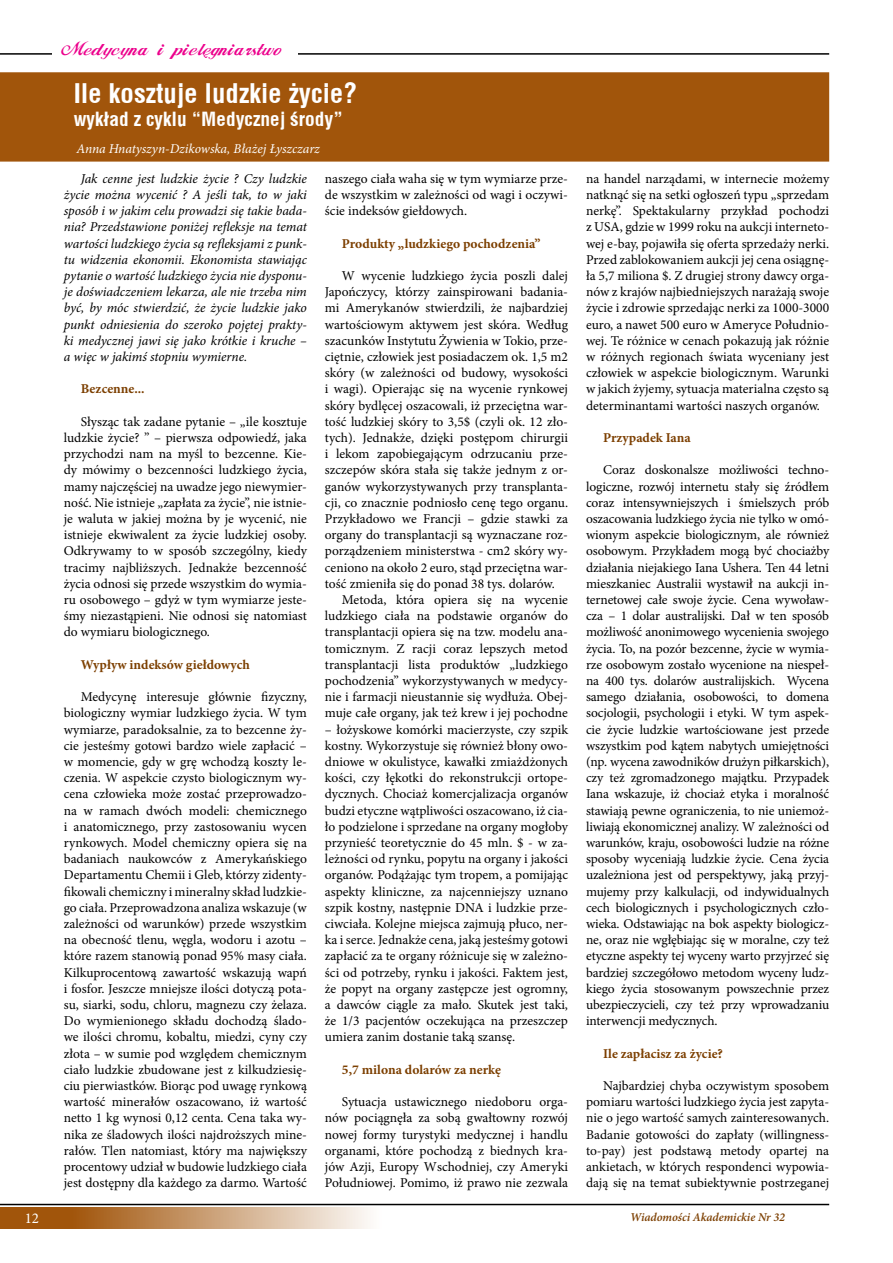
<style>
.page{position:relative;width:893px;height:1263px;background:#fff}
.page>*{position:absolute;margin:0;border:0;box-sizing:border-box;transform-origin:0 0}
.t1{font:700 27px "Switzerland Condpl";color:#fff}
.t2{font:700 19.5px "Switzerland Condpl";color:#fff}
.t3{font:18px "FL Starogrecki 1";color:#ec008c}
.t4{font:15px "Minion Pro";color:#fff}
.t5{font:13.5px/16.2px "Minion Pro";color:#000;text-align:justify}
.t6{font:italic 13.5px/16.2px "Minion Pro";letter-spacing:-.01em;color:#000;text-align:justify}
.t7{font:700 13.5px "Minion Pro";color:#7c3f00}
.t8{font:italic 13.5px "Minion Pro";color:#fff}
.t9{font:italic 600 12px "Minion Pro";letter-spacing:-.005em;color:#7c3f00}
</style>
<div class="page">
<svg style="left:4px;top:1208px;width:366px;height:21px;background:#c5976a"></svg>
<hr style="left:0;top:1204px;width:829px;height:1px;background:#000">
<hr style="left:0;top:53px;width:829px;height:2px;background:#000">
<hr style="left:0;top:1208px;width:4px;height:21px;background:#a1550b">
<div style="left:0;top:72px;width:829px;height:90px;background:#a1550b"></div>
<div style="left:53px;top:44px;width:245px;height:20px;background:#fff"></div>
<h3 class="t3" style="left:61px;top:38px;width:221px">Medycyna i pielêgniarstwo</h3>
<h1 class="t1" style="left:74px;top:77px;width:285px">Ile kosztuje ludzkie życie?</h1>
<h2 class="t2" style="left:74px;top:107px;width:271px">wykład z cyklu “Medycznej środy”</h2>
<p class="t8" style="left:77px;top:139px;width:245px">Anna Hnatyszyn-Dzikowska, Błażej Łyszczarz</p>
<p class="t6" style="left:64px;top:170px;width:245px;text-indent:17px">Jak cenne jest ludzkie życie ? Czy ludzkie życie można wycenić ? A jeśli tak, to w jaki sposób i w jakim celu prowadzi się takie bada&shy;nia? Przedstawione poniżej refleksje na temat wartości ludzkiego życia są refleksjami z punk&shy;tu widzenia ekonomii. Ekonomista stawiając pytanie o wartość ludzkiego życia nie dysponu&shy;je doświadczeniem lekarza, ale nie trzeba nim być, by móc stwierdzić, że życie ludzkie jako punkt odniesienia do szeroko pojętej prakty&shy;ki medycznej jawi się jako krótkie i kruche – a więc w jakimś stopniu wymierne.</p>
<p class="t7" style="left:81px;top:380px;width:65px">Bezcenne...</p>
<p class="t5" style="left:64px;top:413px;width:245px;text-indent:17px">Słysząc tak zadane pytanie – „ile kosztuje ludzkie życie? ” – pierwsza odpowiedź, jaka przychodzi nam na myśl to bezcenne. Kie&shy;dy mówimy o bezcenności ludzkiego życia, mamy najczęściej na uwadze jego niewymier&shy;ność. Nie istnieje „zapłata za życie”, nie istnie&shy;je waluta w jakiej można by je wycenić, nie istnieje ekwiwalent za życie ludzkiej osoby.<br>Odkrywamy to w sposób szczególny, kiedy tracimy najbliższych. Jednakże bezcenność życia odnosi się przede wszystkim do wymia&shy;ru osobowego – gdyż w tym wymiarze jeste&shy;śmy niezastąpieni. Nie odnosi się natomiast do wymiaru biologicznego.</p>
<p class="t7" style="left:81px;top:655px;width:171px">Wypływ indeksów giełdowych</p>
<p class="t5" style="left:64px;top:689px;width:245px;text-indent:17px">Medycynę interesuje głównie fizyczny, biologiczny wymiar ludzkiego życia. W tym wymiarze, paradoksalnie, za to bezcenne ży&shy;cie jesteśmy gotowi bardzo wiele zapłacić – w momencie, gdy w grę wchodzą koszty le&shy;czenia. W aspekcie czysto biologicznym wy&shy;cena człowieka może zostać przeprowadzo&shy;na w ramach dwóch modeli: chemicznego i anatomicznego, przy zastosowaniu wycen rynkowych. Model chemiczny opiera się na badaniach naukowców z Amerykańskiego Departamentu Chemii i Gleb, którzy zidenty&shy;fikowali chemiczny i mineralny skład ludzkie&shy;go ciała. Przeprowadzona analiza wskazuje (w zależności od warunków) przede wszystkim na obecność tlenu, węgla, wodoru i azotu – które razem stanowią ponad 95% masy ciała.<br>Kilkuprocentową zawartość wskazują wapń i fosfor. Jeszcze mniejsze ilości dotyczą pota&shy;su, siarki, sodu, chloru, magnezu czy żelaza.<br>Do wymienionego składu dochodzą ślado&shy;we ilości chromu, kobaltu, miedzi, cyny czy złota – w sumie pod względem chemicznym ciało ludzkie zbudowane jest z kilkudziesię&shy;ciu pierwiastków. Biorąc pod uwagę rynkową wartość minerałów oszacowano, iż wartość netto 1 kg wynosi 0,1 2 centa. Cena taka wy&shy;nika ze śladowych ilości najdroższych mine&shy;rałów. Tlen natomiast, który ma największy procentowy udział w budowie ludzkiego ciała jest dostępny dla każdego za darmo. Wartość</p>
<p class="t5" style="left:325px;top:170px;width:245px">naszego ciała waha się w tym wymiarze prze&shy;de wszystkim w zależności od wagi i oczywi&shy;ście indeksów giełdowych.</p>
<p class="t7" style="left:342px;top:234px;width:200px">Produkty „ludzkiego pochodzenia”</p>
<p class="t5" style="left:342px;top:268px;width:228px">W wycenie ludzkiego życia poszli dalej</p>
<p class="t5" style="left:325px;top:284px;width:245px">Japończycy, którzy zainspirowani badania-</p>
<p class="t5" style="left:325px;top:300px;width:245px">mi Amerykanów stwierdzili, że najbardziej</p>
<p class="t5" style="left:325px;top:316px;width:245px">wartościowym aktywem jest skóra. Według</p>
<p class="t5" style="left:325px;top:332px;width:245px">szacunków Instytutu Żywienia w Tokio, prze-</p>
<p class="t5" style="left:325px;top:349px;width:245px">ciętnie, człowiek jest posiadaczem ok. 1 ,5 m2</p>
<p class="t5" style="left:325px;top:365px;width:245px">skóry (w zależności od budowy, wysokości</p>
<p class="t5" style="left:325px;top:381px;width:245px">i wagi). Opierając się na wycenie rynkowej</p>
<p class="t5" style="left:325px;top:397px;width:245px">skóry bydlęcej oszacowali, iż przeciętna war-</p>
<p class="t5" style="left:325px;top:413px;width:245px">tość ludzkiej skóry to 3,5$ (czyli ok. 1 2 zło-</p>
<p class="t5" style="left:325px;top:430px;width:245px">tych). Jednakże, dzięki postępom chirurgii</p>
<p class="t5" style="left:325px;top:446px;width:245px">i lekom zapobiegającym odrzucaniu prze-</p>
<p class="t5" style="left:325px;top:462px;width:245px">szczepów skóra stała się także jednym z or-</p>
<p class="t5" style="left:325px;top:478px;width:245px">ganów wykorzystywanych przy transplanta-</p>
<p class="t5" style="left:325px;top:494px;width:245px">cji, co znacznie podniosło cenę tego organu.</p>
<p class="t5" style="left:325px;top:511px;width:245px">Przykładowo we Francji – gdzie stawki za</p>
<p class="t5" style="left:325px;top:527px;width:245px">organy do transplantacji są wyznaczane roz-</p>
<p class="t5" style="left:325px;top:543px;width:245px">porządzeniem ministerstwa - cm2 skóry wy-</p>
<p class="t5" style="left:325px;top:559px;width:245px">ceniono na około 2 euro, stąd przeciętna war-</p>
<p class="t5" style="left:325px;top:575px;width:231px">tość zmieniła się do ponad 38 tys. dolarów.</p>
<p class="t5" style="left:342px;top:592px;width:228px">Metoda, która opiera się na wycenie</p>
<p class="t5" style="left:325px;top:608px;width:245px">ludzkiego ciała na podstawie organów do</p>
<p class="t5" style="left:325px;top:624px;width:245px">transplantacji opiera się na tzw. modelu ana-</p>
<p class="t5" style="left:325px;top:640px;width:245px">tomicznym. Z racji coraz lepszych metod</p>
<p class="t5" style="left:325px;top:656px;width:245px">transplantacji lista produktów „ludzkiego</p>
<p class="t5" style="left:325px;top:673px;width:245px">pochodzenia” wykorzystywanych w medycy-</p>
<p class="t5" style="left:325px;top:689px;width:245px">nie i farmacji nieustannie się wydłuża. Obej-</p>
<p class="t5" style="left:325px;top:705px;width:245px">muje całe organy, jak też krew i jej pochodne</p>
<p class="t5" style="left:325px;top:721px;width:245px">– łożyskowe komórki macierzyste, czy szpik kostny. Wykorzystuje się również błony owo&shy;dniowe w okulistyce, kawałki zmiażdżonych kości, czy łękotki do rekonstrukcji ortope&shy;dycznych. Chociaż komercjalizacja organów budzi etyczne wątpliwości oszacowano, iż cia&shy;ło podzielone i sprzedane na organy mogłoby przynieść teoretycznie do 45 mln. $ - w za&shy;leżności od rynku, popytu na organy i jakości organów. Podążając tym tropem, a pomijając aspekty kliniczne, za najcenniejszy uznano szpik kostny, następnie DNA i ludzkie prze&shy;ciwciała. Kolejne miejsca zajmują płuco, ner&shy;ka i serce. Jednakże cena, jaką jesteśmy gotowi zapłacić za te organy różnicuje się w zależno&shy;ści od potrzeby, rynku i jakości. Faktem jest, że popyt na organy zastępcze jest ogromny, a dawców ciągle za mało. Skutek jest taki, że 1 /3 pacjentów oczekująca na przeszczep umiera zanim dostanie taką szansę.</p>
<p class="t7" style="left:342px;top:1060px;width:161px">5,7 milona dolarów za nerkę</p>
<p class="t5" style="left:325px;top:1094px;width:245px;text-indent:17px">Sytuacja ustawicznego niedoboru orga&shy;nów pociągnęła za sobą gwałtowny rozwój nowej formy turystyki medycznej i handlu organami, które pochodzą z biednych kra&shy;jów Azji, Europy Wschodniej, czy Ameryki Południowej. Pomimo, iż prawo nie zezwala</p>
<p class="t5" style="left:586px;top:170px;width:245px">na handel narządami, w internecie możemy natknąć się na setki ogłoszeń typu „sprzedam nerkę”. Spektakularny przykład pochodzi z USA, gdzie w 1 999 roku na aukcji interneto&shy;wej e-bay, pojawiła się oferta sprzedaży nerki.<br>Przed zablokowaniem aukcji jej cena osiągnę&shy;ła 5,7 miliona $. Z drugiej strony dawcy orga&shy;nów z krajów najbiedniejszych narażają swoje życie i zdrowie sprzedając nerki za 1 000-3000 euro, a nawet 500 euro w Ameryce Południo&shy;wej. Te różnice w cenach pokazują jak różnie w różnych regionach świata wyceniany jest człowiek w aspekcie biologicznym. Warunki w jakich żyjemy, sytuacja materialna często są determinantami wartości naszych organów.</p>
<p class="t7" style="left:603px;top:428px;width:89px">Przypadek Iana</p>
<p class="t5" style="left:586px;top:462px;width:245px;text-indent:17px">Coraz doskonalsze możliwości techno&shy;logiczne, rozwój internetu stały się źródłem coraz intensywniejszych i śmielszych prób oszacowania ludzkiego życia nie tylko w omó&shy;wionym aspekcie biologicznym, ale również osobowym. Przykładem mogą być chociażby działania niejakiego Iana Ushera. Ten 44 letni mieszkaniec Australii wystawił na aukcji in&shy;ternetowej całe swoje życie. Cena wywoław&shy;cza – 1 dolar australijski. Dał w ten sposób możliwość anonimowego wycenienia swojego życia. To, na pozór bezcenne, życie w wymia&shy;rze osobowym zostało wycenione na niespeł&shy;na 400 tys. dolarów australijskich. Wycena samego działania, osobowości, to domena socjologii, psychologii i etyki. W tym aspek&shy;cie życie ludzkie wartościowane jest przede wszystkim pod kątem nabytych umiejętności (np. wycena zawodników drużyn piłkarskich), czy też zgromadzonego majątku. Przypadek Iana wskazuje, iż chociaż etyka i moralność stawiają pewne ograniczenia, to nie uniemoż&shy;liwiają ekonomicznej analizy. W zależności od warunków, kraju, osobowości ludzie na różne sposoby wyceniają ludzkie życie. Cena życia uzależniona jest od perspektywy, jaką przyj&shy;mujemy przy kalkulacji, od indywidualnych cech biologicznych i psychologicznych czło&shy;wieka. Odstawiając na bok aspekty biologicz&shy;ne, oraz nie wgłębiając się w moralne, czy też etyczne aspekty tej wyceny warto przyjrzeć się bardziej szczegółowo metodom wyceny ludz&shy;kiego życia stosowanym powszechnie przez ubezpieczycieli, czy też przy wprowadzaniu interwencji medycznych.</p>
<p class="t7" style="left:603px;top:1044px;width:121px">Ile zapłacisz za życie?</p>
<p class="t5" style="left:586px;top:1078px;width:245px;text-indent:17px">Najbardziej chyba oczywistym sposobem pomiaru wartości ludzkiego życia jest zapyta&shy;nie o jego wartość samych zainteresowanych.<br>Badanie gotowości do zapłaty (willingness&shy;to-pay) jest podstawą metody opartej na ankietach, w których respondenci wypowia&shy;dają się na temat subiektywnie postrzeganej</p>
<p class="t4" style="left:25px;top:1208px;width:16px">12</p>
<p class="t9" style="left:630px;top:1210px;width:156px">Wiadomości Akademickie Nr 32</p>
</div>
